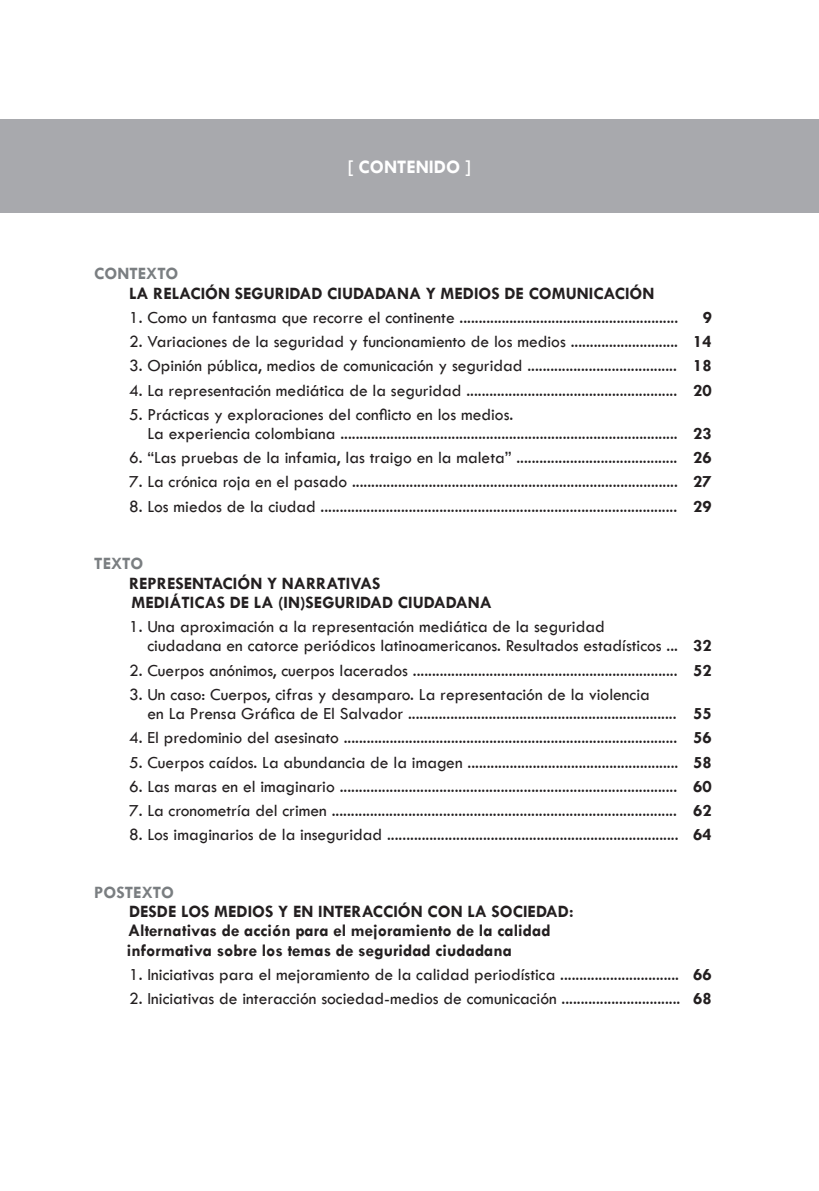
<style>
.page{position:relative;width:819px;height:1191px;background:#fff}
.page>*{position:absolute;margin:0;border:0;box-sizing:border-box;transform-origin:0 0}
.t1{font:700 19.25px "Tw Cen";color:#fff}
.t2{font:17.5px/19.2px "Tw Cen";color:#231f20}
.t3{font:700 17.5px/19.2px "Tw Cen";color:#231f20}
.t4{font:700 17.5px "Tw Cen";color:#7a7e81}
.s1{font-weight:700}
</style>
<div class="page">
<div style="left:0;top:119px;width:819px;height:93px;background:#a8a9ad"></div>
<p class="t1" style="left:347px;top:155px;width:126px">[ CONTENIDO ]</p>
<p class="t4" style="left:94px;top:263px;width:86px">CONTEXTO</p>
<p class="t3" style="left:129px;top:283px;width:527px">LA RELACIÓN SEGURIDAD CIUDADANA Y MEDIOS DE COMUNICACIÓN</p>
<p class="t2" style="left:129px;top:308px;width:550px">1. Como un fantasma que recorre el continente .........................................................</p>
<p class="t3" style="left:702px;top:307px;width:11px">9</p>
<p class="t2" style="left:129px;top:332px;width:584px">2. Variaciones de la seguridad y funcionamiento de los medios ............................ <span class="s1">14</span></p>
<p class="t2" style="left:129px;top:356px;width:584px">3. Opinión pública, medios de comunicación y seguridad ....................................... <span class="s1">18</span></p>
<p class="t2" style="left:129px;top:380px;width:584px">4. La representación mediática de la seguridad ....................................................... <span class="s1">20</span></p>
<p class="t2" style="left:147px;top:404px;width:565px;text-indent:-18px">5. Prácticas y exploraciones del conflicto en los medios.<br>La experiencia colombiana ........................................................................................ <span class="s1">23</span></p>
<p class="t2" style="left:129px;top:448px;width:584px">6. “Las pruebas de la infamia, las traigo en la maleta” .......................................... <span class="s1">26</span></p>
<p class="t2" style="left:129px;top:472px;width:584px">7. La crónica roja en el pasado ..................................................................................... <span class="s1">27</span></p>
<p class="t2" style="left:129px;top:496px;width:584px">8. Los miedos de la ciudad ............................................................................................. <span class="s1">29</span></p>
<p class="t4" style="left:94px;top:553px;width:51px">TEXTO</p>
<p class="t3" style="left:129px;top:573px;width:364px">REPRESENTACIÓN Y NARRATIVAS<br>MEDIÁTICAS DE LA (IN)SEGURIDAD CIUDADANA</p>
<p class="t2" style="left:147px;top:617px;width:565px;text-indent:-18px">1. Una aproximación a la representación mediática de la seguridad<br>ciudadana en catorce periódicos latinoamericanos. Resultados estadísticos ... <span class="s1">32</span></p>
<p class="t2" style="left:129px;top:660px;width:584px">2. Cuerpos anónimos, cuerpos lacerados ..................................................................... <span class="s1">52</span></p>
<p class="t2" style="left:147px;top:684px;width:565px;text-indent:-18px">3. Un caso: Cuerpos, cifras y desamparo. La representación de la violencia<br>en La Prensa Gráfica de El Salvador ...................................................................... <span class="s1">55</span></p>
<p class="t2" style="left:129px;top:728px;width:584px">4. El predominio del asesinato ....................................................................................... <span class="s1">56</span></p>
<p class="t2" style="left:129px;top:752px;width:584px">5. Cuerpos caídos. La abundancia de la imagen ....................................................... <span class="s1">58</span></p>
<p class="t2" style="left:129px;top:776px;width:584px">6. Las maras en el imaginario ........................................................................................ <span class="s1">60</span></p>
<p class="t2" style="left:129px;top:800px;width:584px">7. La cronometría del crimen .......................................................................................... <span class="s1">62</span></p>
<p class="t2" style="left:129px;top:825px;width:584px">8. Los imaginarios de la inseguridad ............................................................................ <span class="s1">64</span></p>
<p class="t4" style="left:94px;top:882px;width:81px">POSTEXTO</p>
<p class="t3" style="left:127px;top:901px;width:448px">DESDE LOS MEDIOS Y EN INTERACCIÓN CON LA SOCIEDAD:<br>Alternativas de acción para el mejoramiento de la calidad informativa sobre los temas de seguridad ciudadana</p>
<p class="t2" style="left:129px;top:964px;width:584px">1. Iniciativas para el mejoramiento de la calidad periodística ............................... <span class="s1">66</span></p>
<p class="t2" style="left:129px;top:989px;width:584px">2. Iniciativas de interacción sociedad-medios de comunicación ............................... <span class="s1">68</span></p>
</div>
